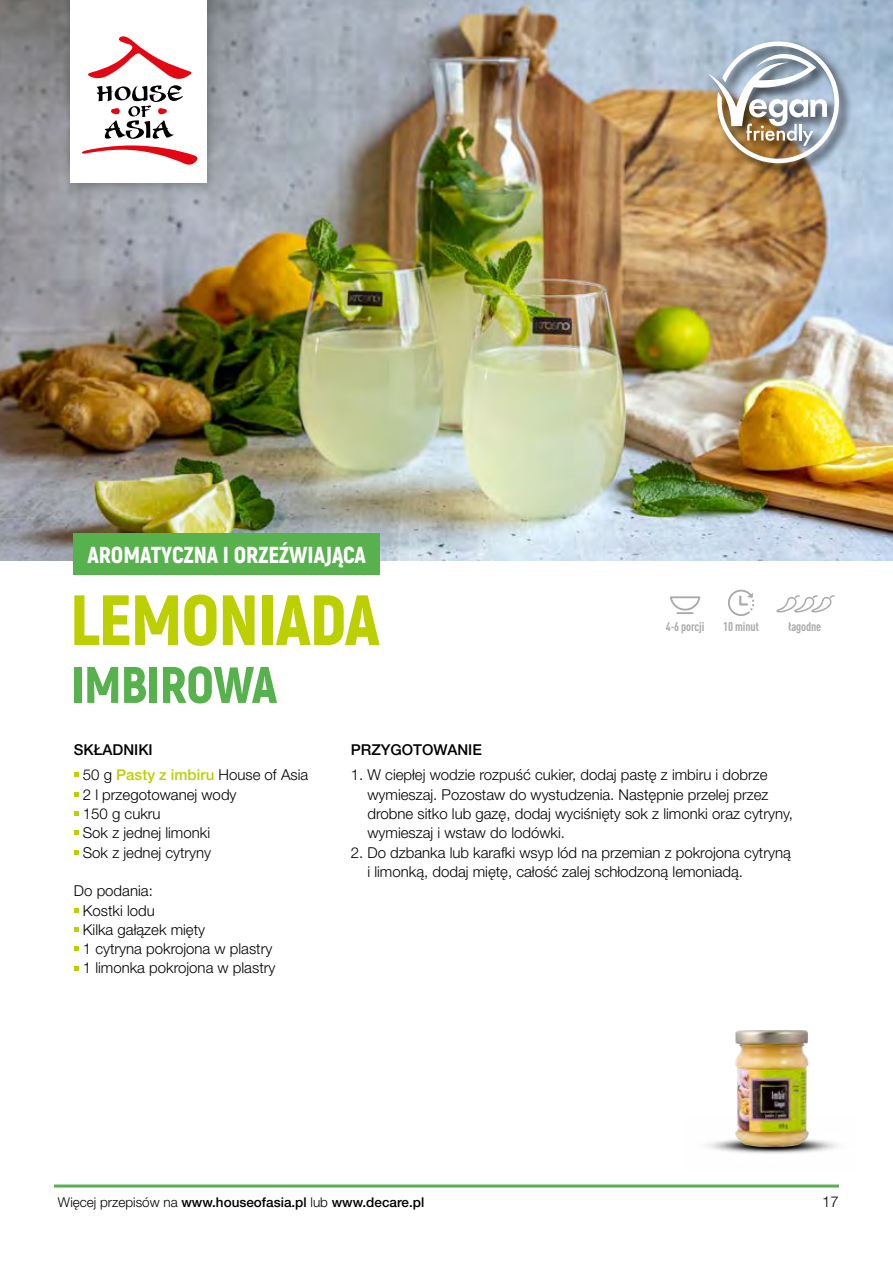
<style>
.page{position:relative;width:893px;height:1263px;background:#fff}
.page>*{position:absolute;margin:0;border:0;box-sizing:border-box;transform-origin:0 0}
.t1{font:900 71.1px "Akrobat";letter-spacing:-.015em;color:#bccf00}
.t2{font:900 51.3px "Akrobat";letter-spacing:-.01em;color:#57b14d}
.t3{font:900 23.1px "Akrobat";color:#fff}
.t4{font:300 15px/19.4px "Helvetica Neue LT Pro";color:#000}
.t5{font:500 15px "Helvetica Neue LT Pro";color:#000}
.t6{font:500 13.5px "Helvetica Neue LT Pro";color:#000}
.t7{font:700 condensed 12.6px "DIN Pro";letter-spacing:-.01em;color:#aaa}
.s1{font-weight:500}
.s2{font-weight:500;color:#bccf00}
.s3{font-weight:300}
</style>
<div class="page">
<img style="left:0;top:0;width:893px;height:561px">
<svg style="left:74px;top:772px;width:5px;height:5px"></svg>
<svg style="left:74px;top:792px;width:5px;height:5px"></svg>
<svg style="left:74px;top:811px;width:5px;height:5px"></svg>
<svg style="left:74px;top:830px;width:5px;height:5px"></svg>
<svg style="left:74px;top:850px;width:5px;height:4px"></svg>
<svg style="left:74px;top:908px;width:5px;height:4px"></svg>
<svg style="left:74px;top:927px;width:5px;height:5px"></svg>
<svg style="left:74px;top:946px;width:5px;height:5px"></svg>
<svg style="left:74px;top:966px;width:5px;height:4px"></svg>
<div style="left:73px;top:534px;width:307px;height:41px;background:#57b14d"></div>
<div style="left:706px;top:39px;width:147px;height:138px;background:#000;opacity:.75"></div>
<svg style="left:707px;top:37px;width:132px;height:126px"></svg>
<img style="left:707px;top:1139px;width:130px;height:15px">
<img style="left:734px;top:1030px;width:75px;height:117px">
<svg style="left:728px;top:590px;width:26px;height:26px"></svg>
<svg style="left:670px;top:596px;width:30px;height:18px"></svg>
<svg style="left:776px;top:595px;width:59px;height:18px"></svg>
<hr style="left:54px;top:1184px;width:785px;height:3px;background:#57b14d">
<div style="left:61px;top:0;width:158px;height:195px;background:#000;opacity:.3"></div>
<div style="left:70px;top:0;width:136px;height:182px;background:#fff"></div>
<svg style="left:82px;top:145px;width:116px;height:20px"></svg>
<svg style="left:88px;top:36px;width:104px;height:103px"></svg>
<h3 class="t3" style="left:87px;top:540px;width:280px">AROMATYCZNA I ORZEŹWIAJĄCA</h3>
<h1 class="t1" style="left:70px;top:574px;width:311px">LEMONIADA</h1>
<h2 class="t2" style="left:71px;top:652px;width:208px">IMBIROWA</h2>
<p class="t7" style="left:666px;top:617px;width:40px">4-6 porcji</p>
<p class="t7" style="left:723px;top:617px;width:37px">10 minut</p>
<p class="t7" style="left:788px;top:617px;width:35px">łagodne</p>
<p class="t4" style="left:83px;top:736px;width:227px;line-height:25.3px;text-indent:-9px"><span class="s1">SKŁADNIKI<br></span>50 g <span class="s2">Pasty z imbiru</span> House of Asia</p>
<p class="t4" style="left:83px;top:784px;width:155px">2 l przegotowanej wody<br>150 g cukru<br>Sok z jednej limonki<br>Sok z jednej cytryny</p>
<p class="t4" style="left:83px;top:881px;width:194px;text-indent:-9px">Do podania:<br>Kostki lodu<br>Kilka gałązek mięty<br>1 cytryna pokrojona w plastry<br>1 limonka pokrojona w plastry</p>
<p class="t5" style="left:351px;top:741px;width:133px">PRZYGOTOWANIE</p>
<p class="t4" style="left:367px;top:765px;width:427px;text-indent:-17px">1. W ciepłej wodzie rozpuść cukier, dodaj pastę z imbiru i dobrze wymieszaj. Pozostaw do wystudzenia. Następnie przelej przez drobne sitko lub gazę, dodaj wyciśnięty sok z limonki oraz cytryny, wymieszaj i wstaw do lodówki.</p>
<p class="t4" style="left:367px;top:842px;width:425px;text-indent:-17px">2. Do dzbanka lub karafki wsyp lód na przemian z pokrojona cytryną i limonką, dodaj miętę, całość zalej schłodzoną lemoniadą.</p>
<p class="t6" style="left:58px;top:1194px;width:368px"><span class="s3">Więcej przepisów na</span> www.houseofasia.pl <span class="s3">lub</span> www.decare.pl</p>
<p class="t4" style="left:822px;top:1191px;width:18px">17</p>
</div>
